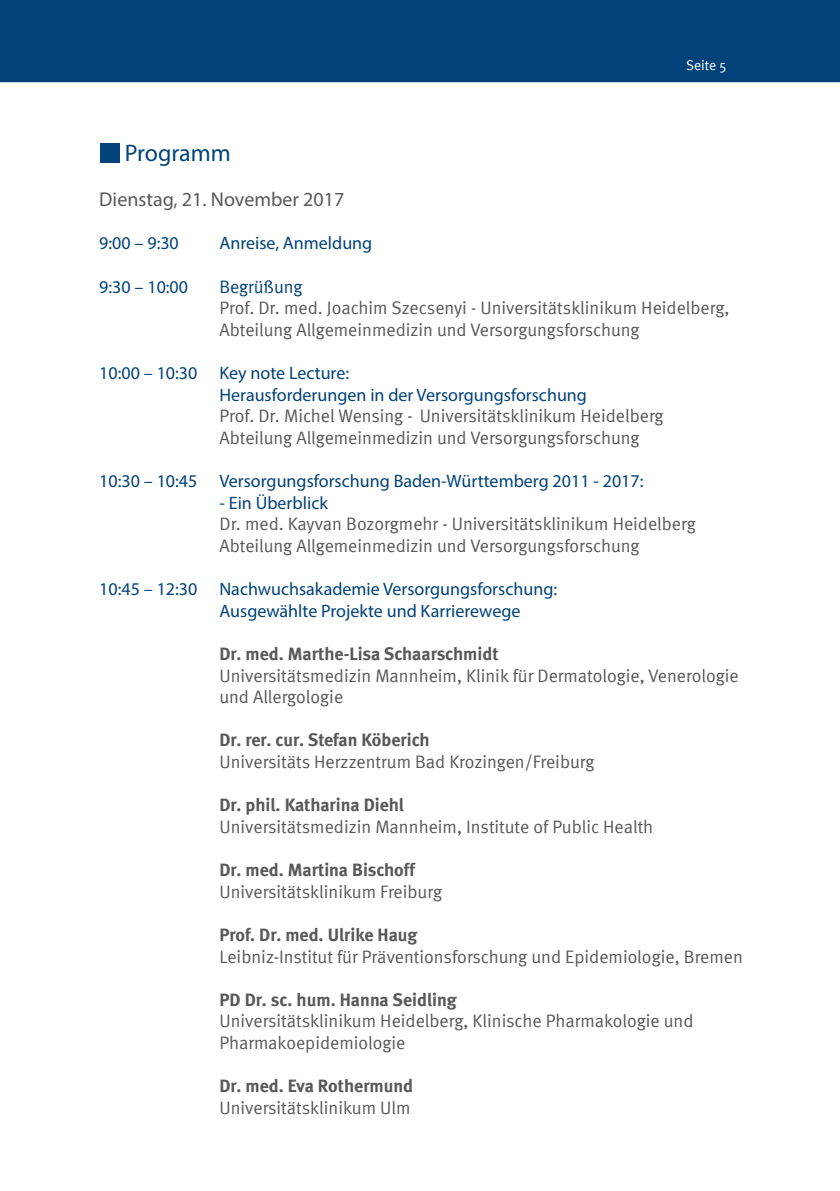
<style>
.page{position:relative;width:840px;height:1191px;background:#fff}
.page>*{position:absolute;margin:0;border:0;box-sizing:border-box;transform-origin:0 0}
.fließtext{font:24px "Myriad Pro";letter-spacing:-.005em;color:#004279}
.fließtext-2{font:20px "Myriad Pro";color:#57585a}
.fließtext-3{font:18px/21.6px "Meta Normal";color:#57585a}
.fließtext-4{font:18px "Myriad Pro";color:#004279}
.fließtext-5{font:700 18px "Meta";color:#57585a}
.fließtext-6{font:18px "Meta Normal";letter-spacing:-.005em;color:#004279}
.t1{font:14px "Meta Normal";color:#fff}
</style>
<div class="page">
<div style="left:0;top:0;width:839px;height:82px;background:#004279"></div>
<div style="left:101px;top:143px;width:19px;height:19px;background:#004279"></div>
<p class="t1" style="left:685px;top:57px;width:42px">Seite 5</p>
<p class="fließtext" style="left:125px;top:138px;width:107px">Programm</p>
<p class="fließtext-2" style="left:99px;top:187px;width:246px">Dienstag, 21. November 2017</p>
<p class="fließtext-4" style="left:99px;top:232px;width:81px">9:00 – 9:30</p>
<p class="fließtext-4" style="left:219px;top:232px;width:154px">Anreise, Anmeldung</p>
<p class="fließtext-4" style="left:99px;top:275px;width:90px">9:30 – 10:00</p>
<p class="fließtext-6" style="left:219px;top:276px;width:84px">Begrüßung</p>
<p class="fließtext-3" style="left:219px;top:297px;width:511px">Prof. Dr. med. Joachim Szecsenyi - Universitätsklinikum Heidelberg,<br>Abteilung Allgemeinmedizin und Versorgungsforschung</p>
<p class="fließtext-4" style="left:99px;top:362px;width:251px">10:00 – 10:30 Key note Lecture:</p>
<p class="fließtext-4" style="left:219px;top:383px;width:369px">Herausforderungen in der Versorgungsforschung</p>
<p class="fließtext-3" style="left:219px;top:405px;width:445px">Prof. Dr. Michel Wensing - Universitätsklinikum Heidelberg</p>
<p class="fließtext-3" style="left:219px;top:426px;width:421px">Abteilung Allgemeinmedizin und Versorgungsforschung</p>
<p class="fließtext-4" style="left:99px;top:470px;width:545px">10:30 – 10:45 Versorgungsforschung Baden-Württemberg 2011 - 2017:</p>
<p class="fließtext-4" style="left:219px;top:491px;width:110px">- Ein Überblick</p>
<p class="fließtext-3" style="left:219px;top:513px;width:477px">Dr. med. Kayvan Bozorgmehr - Universitätsklinikum Heidelberg</p>
<p class="fließtext-3" style="left:219px;top:534px;width:421px">Abteilung Allgemeinmedizin und Versorgungsforschung</p>
<p class="fließtext-4" style="left:99px;top:578px;width:459px">10:45 – 12:30 Nachwuchsakademie Versorgungsforschung:</p>
<p class="fließtext-4" style="left:219px;top:599px;width:302px">Ausgewählte Projekte und Karrierewege</p>
<p class="fließtext-5" style="left:219px;top:643px;width:280px">Dr. med. Marthe-Lisa Schaarschmidt</p>
<p class="fließtext-3" style="left:219px;top:664px;width:520px">Universitätsmedizin Mannheim, Klinik für Dermatologie, Venerologie und Allergologie</p>
<p class="fließtext-5" style="left:219px;top:729px;width:211px">Dr. rer. cur. Stefan Köberich</p>
<p class="fließtext-3" style="left:219px;top:750px;width:376px">Universitäts Herzzentrum Bad Krozingen/Freiburg</p>
<p class="fließtext-5" style="left:219px;top:794px;width:186px">Dr. phil. Katharina Diehl</p>
<p class="fließtext-3" style="left:219px;top:815px;width:435px">Universitätsmedizin Mannheim, Institute of Public Health</p>
<p class="fließtext-5" style="left:219px;top:859px;width:197px">Dr. med. Martina Bischoff</p>
<p class="fließtext-3" style="left:219px;top:880px;width:224px">Universitätsklinikum Freiburg</p>
<p class="fließtext-5" style="left:219px;top:924px;width:199px">Prof. Dr. med. Ulrike Haug</p>
<p class="fließtext-3" style="left:219px;top:945px;width:524px">Leibniz-Institut für Präventionsforschung und Epidemiologie, Bremen</p>
<p class="fließtext-5" style="left:219px;top:988px;width:238px">PD Dr. sc. hum. Hanna Seidling</p>
<p class="fließtext-3" style="left:219px;top:1010px;width:475px">Universitätsklinikum Heidelberg, Klinische Pharmakologie und</p>
<p class="fließtext-3" style="left:219px;top:1031px;width:187px">Pharmakoepidemiologie</p>
<p class="fließtext-5" style="left:219px;top:1075px;width:195px">Dr. med. Eva Rothermund</p>
<p class="fließtext-3" style="left:219px;top:1096px;width:193px">Universitätsklinikum Ulm</p>
</div>
